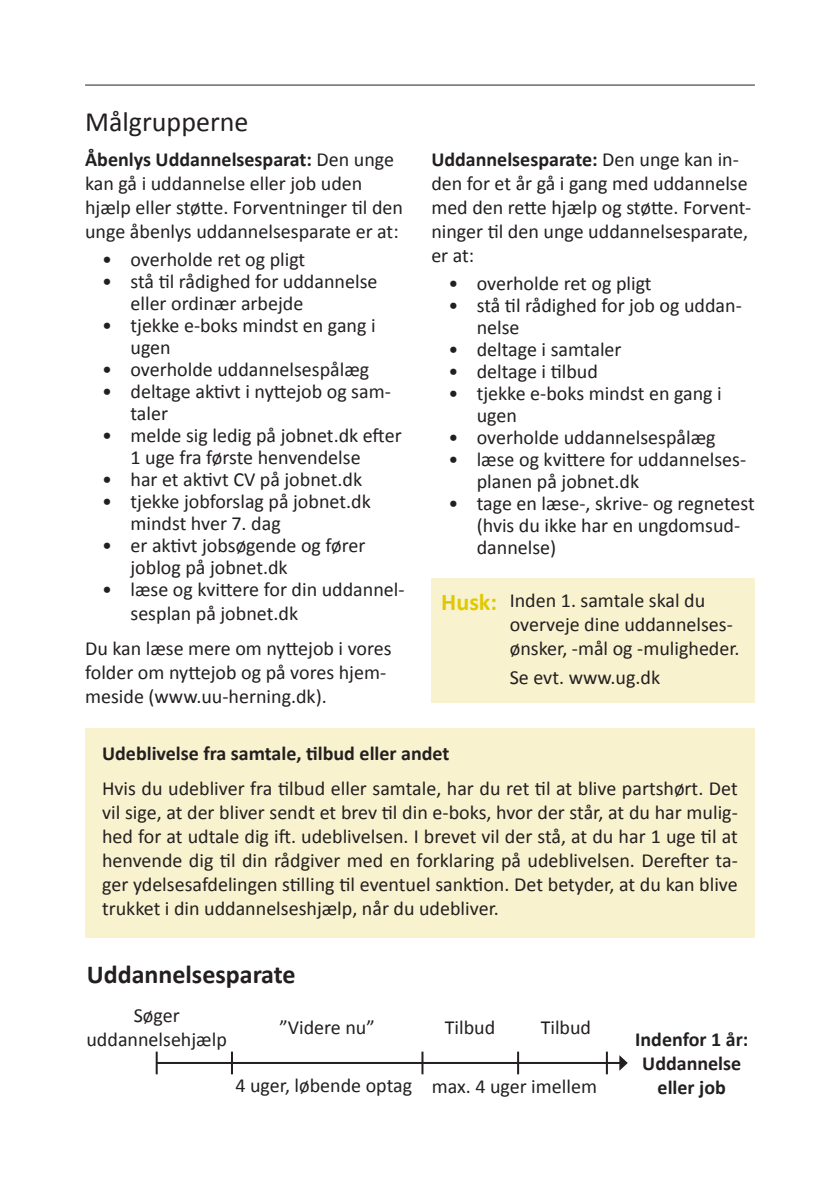
<style>
.page{position:relative;width:840px;height:1191px;background:#fff}
.page>*{position:absolute;margin:0;border:0;box-sizing:border-box;transform-origin:0 0}
.t1{font:28px "Calibri";color:#231f20}
.t2{font:700 26px "Calibri";color:#231f20}
.t3{font:700 24px "Calibri";color:#e0c802}
.t4{font:20px/24px "Calibri";color:#231f20}
.t5{font:700 20px/24px "Calibri";color:#231f20;text-align:center}
.s1{font-weight:700}
</style>
<div class="page">
<hr style="left:85px;top:85px;width:669px;height:1px;background:#231f20">
<div style="left:431px;top:578px;width:323px;height:125px;background:#f8f2cf"></div>
<div style="left:85px;top:728px;width:669px;height:209px;background:#f8f2cf"></div>
<hr style="left:157px;top:1062px;width:463px;height:2px;background:#231f20">
<svg style="left:619px;top:1055px;width:8px;height:15px"></svg>
<hr style="left:231px;top:1051px;width:2px;height:23px;background:#231f20">
<hr style="left:156px;top:1051px;width:2px;height:23px;background:#231f20">
<hr style="left:517px;top:1051px;width:2px;height:23px;background:#231f20">
<hr style="left:605px;top:1051px;width:2px;height:23px;background:#231f20">
<hr style="left:421px;top:1051px;width:2px;height:23px;background:#231f20">
<h1 class="t1" style="left:85px;top:104px;width:165px">Målgrupperne</h1>
<p class="t4" style="left:85px;top:147px;width:319px"><span class="s1">Åbenlys Uddannelsesparat:</span> Den unge kan gå i uddannelse eller job uden hjælp eller støtte. Forventninger til den unge åbenlys uddannelsesparate er at:</p>
<p class="t4" style="left:102px;top:247px;width:204px">• overholde ret og pligt</p>
<p class="t4" style="left:130px;top:270px;width:248px;line-height:22px;text-indent:-28px">• stå til rådighed for uddannelse eller ordinær arbejde</p>
<p class="t4" style="left:130px;top:314px;width:246px;line-height:22px;text-indent:-28px">• tjekke e-boks mindst en gang i ugen</p>
<p class="t4" style="left:102px;top:357px;width:268px">• overholde uddannelsespålæg</p>
<p class="t4" style="left:130px;top:380px;width:262px;line-height:22px;text-indent:-28px">• deltage aktivt i nyttejob og sam&shy;taler</p>
<p class="t4" style="left:130px;top:424px;width:272px;line-height:22px;text-indent:-28px">• melde sig ledig på jobnet.dk efter<br>1 uge fra første henvendelse</p>
<p class="t4" style="left:102px;top:467px;width:261px">• har et aktivt CV på jobnet.dk</p>
<p class="t4" style="left:130px;top:490px;width:242px;line-height:22px;text-indent:-28px">• tjekke jobforslag på jobnet.dk mindst hver 7. dag</p>
<p class="t4" style="left:130px;top:534px;width:236px;line-height:22px;text-indent:-28px">• er aktivt jobsøgende og fører joblog på jobnet.dk</p>
<p class="t4" style="left:130px;top:577px;width:275px;text-indent:-28px">• læse og kvittere for din uddannel&shy;sesplan på jobnet.dk</p>
<p class="t4" style="left:85px;top:636px;width:308px">Du kan læse mere om nyttejob i vores folder om nyttejob og på vores hjem&shy;meside (www.uu-herning.dk).</p>
<p class="t4" style="left:431px;top:147px;width:321px"><span class="s1">Uddannelsesparate:</span> Den unge kan in&shy;den for et år gå i gang med uddannelse med den rette hjælp og støtte. Forvent&shy;ninger til den unge uddannelsesparate, er at:</p>
<p class="t4" style="left:448px;top:271px;width:204px">• overholde ret og pligt</p>
<p class="t4" style="left:476px;top:294px;width:266px;line-height:22px;text-indent:-28px">• stå til rådighed for job og uddan&shy;nelse</p>
<p class="t4" style="left:448px;top:337px;width:175px">• deltage i samtaler</p>
<p class="t4" style="left:448px;top:359px;width:151px">• deltage i tilbud</p>
<p class="t4" style="left:476px;top:382px;width:246px;line-height:22px;text-indent:-28px">• tjekke e-boks mindst en gang i ugen</p>
<p class="t4" style="left:448px;top:425px;width:268px">• overholde uddannelsespålæg</p>
<p class="t4" style="left:476px;top:448px;width:271px;line-height:22px;text-indent:-28px">• læse og kvittere for uddannelses&shy;planen på jobnet.dk</p>
<p class="t4" style="left:476px;top:492px;width:279px;line-height:22px;text-indent:-28px">• tage en læse-, skrive- og regnetest (hvis du ikke har en ungdomsud&shy;dannelse)</p>
<p class="t3" style="left:441px;top:586px;width:57px">Husk:</p>
<p class="t4" style="left:509px;top:588px;width:231px">Inden 1. samtale skal du overveje dine uddannelses&shy;ønsker, -mål og -muligheder.</p>
<p class="t4" style="left:509px;top:666px;width:152px">Se evt. www.ug.dk</p>
<p class="t5" style="left:102px;top:741px;width:348px">Udeblivelse fra samtale, tilbud eller andet</p>
<p class="t4" style="left:102px;top:776px;width:637px;text-align:justify">Hvis du udebliver fra tilbud eller samtale, har du ret til at blive partshørt. Det vil sige, at der bliver sendt et brev til din e-boks, hvor der står, at du har mulig&shy;hed for at udtale dig ift. udeblivelsen. I brevet vil der stå, at du har 1 uge til at henvende dig til din rådgiver med en forklaring på udeblivelsen. Derefter ta&shy;ger ydelsesafdelingen stilling til eventuel sanktion. Det betyder, at du kan blive trukket i din uddannelseshjælp, når du udebliver.</p>
<h2 class="t2" style="left:87px;top:957px;width:210px">Uddannelsesparate</h2>
<p class="t4" style="left:86px;top:1003px;width:142px;text-align:center">Søger uddannelsehjælp</p>
<p class="t4" style="left:444px;top:1015px;width:52px">Tilbud</p>
<p class="t4" style="left:540px;top:1015px;width:52px">Tilbud</p>
<p class="t4" style="left:279px;top:1015px;width:97px">”Videre nu”</p>
<p class="t4" style="left:235px;top:1073px;width:363px">4 uger, løbende optag max. 4 uger imellem</p>
<p class="t5" style="left:634px;top:1027px;width:115px">Indenfor 1 år:<br>Uddannelse eller job</p>
</div>
